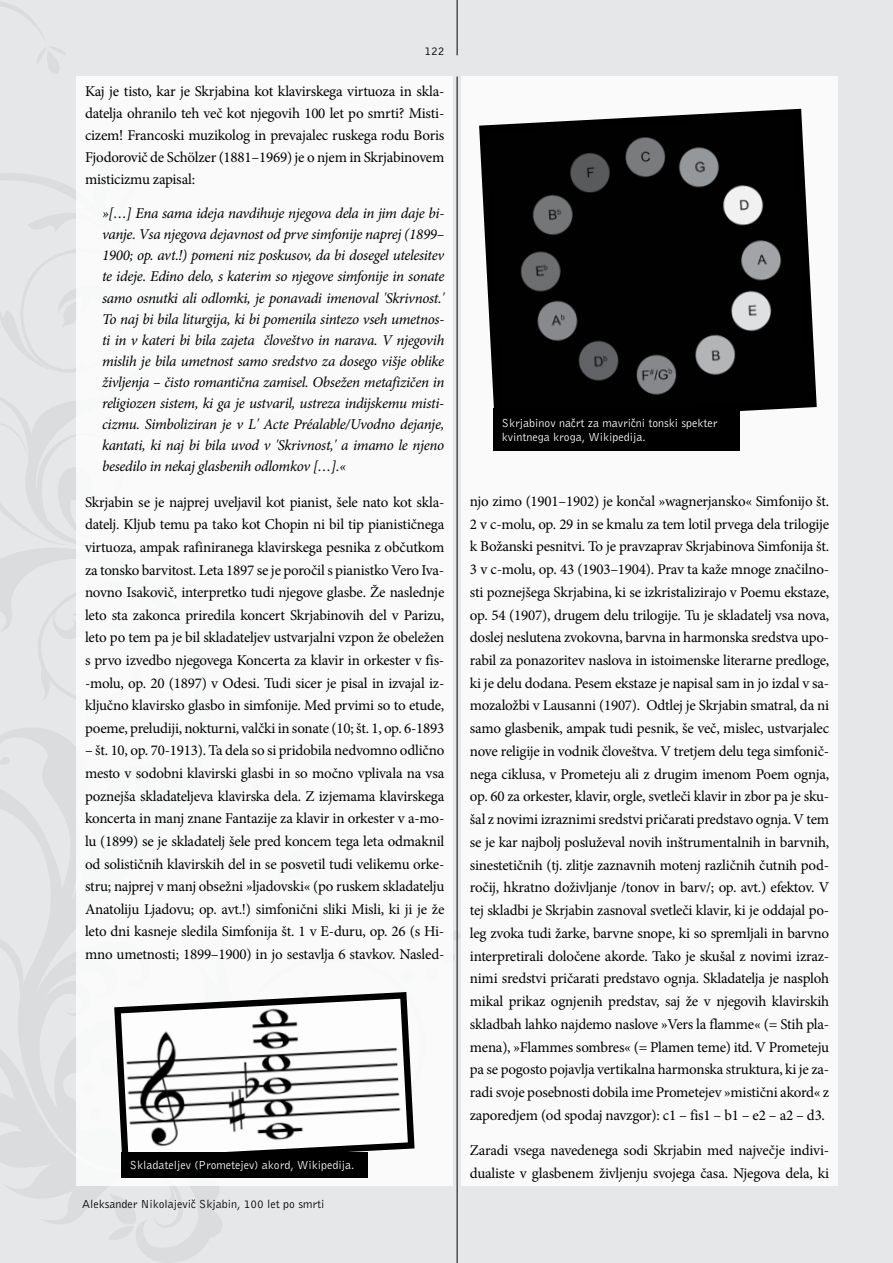
<style>
.page{position:relative;width:893px;height:1263px;background:#e6e7e8}
.page>*{position:absolute;margin:0;border:0;box-sizing:border-box;transform-origin:0 0}
.t1{font:15px/22.8px "Minion Pro";letter-spacing:-.015em;color:#000;text-align:justify}
.t2{font:italic 15px/21.1px "Minion Pro";letter-spacing:-.02em;color:#000;text-align:justify}
.t3{font:12px/14.4px "Bell Gothic BT";color:#fff}
.t4{font:12px "Bell Gothic BT";color:#000}
</style>
<div class="page">
<svg style="left:0;top:371px;width:77px;height:175px"></svg>
<svg style="left:0;top:2px;width:165px;height:369px"></svg>
<svg style="left:0;top:548px;width:208px;height:715px"></svg>
<svg style="left:0;top:480px;width:72px;height:94px"></svg>
<svg style="left:0;top:847px;width:460px;height:393px"></svg>
<div style="left:461px;top:77px;width:377px;height:1109px;background:#fff"></div>
<div style="left:77px;top:77px;width:376px;height:1109px;background:#fff"></div>
<hr style="left:457px;top:0;width:1px;height:55px;background:#000">
<hr style="left:457px;top:77px;width:1px;height:1186px;background:#000">
<svg style="left:114px;top:992px;width:301px;height:160px"></svg>
<div style="left:121px;top:1152px;width:247px;height:26px;background:#000"></div>
<svg style="left:479px;top:108px;width:338px;height:303px;background:#272728"></svg>
<div style="left:493px;top:409px;width:247px;height:42px;background:#000"></div>
<p class="t4" style="left:424px;top:44px;width:22px">122</p>
<p class="t1" style="left:85px;top:80px;width:361px;line-height:22px">Kaj je tisto, kar je Skrjabina kot klavirskega virtuoza in skla&shy;datelja ohranilo teh več kot njegovih 100 let po smrti? Misti&shy;cizem! Francoski muzikolog in prevajalec ruskega rodu Boris Fjodorovič de Schölzer (1881–1969) je o njem in Skrjabinovem misticizmu zapisal:</p>
<p class="t2" style="left:102px;top:203px;width:344px">»[…] Ena sama ideja navdihuje njegova dela in jim daje bi&shy;vanje. Vsa njegova dejavnost od prve simfonije naprej (1899– 1900; op. avt.!) pomeni niz poskusov, da bi dosegel utelesitev te ideje. Edino delo, s katerim so njegove simfonije in sonate samo osnutki ali odlomki, je ponavadi imenoval 'Skrivnost.' To naj bi bila liturgija, ki bi pomenila sintezo vseh umetnos&shy;ti in v kateri bi bila zajeta človeštvo in narava. V njegovih mislih je bila umetnost samo sredstvo za dosego višje oblike življenja – čisto romantična zamisel. Obsežen metafizičen in religiozen sistem, ki ga je ustvaril, ustreza indijskemu misti&shy;cizmu. Simboliziran je v L' Acte Préalable/Uvodno dejanje, kantati, ki naj bi bila uvod v 'Skrivnost,' a imamo le njeno besedilo in nekaj glasbenih odlomkov […].«</p>
<p class="t1" style="left:85px;top:491px;width:361px">Skrjabin se je najprej uveljavil kot pianist, šele nato kot skla&shy;datelj. Kljub temu pa tako kot Chopin ni bil tip pianističnega virtuoza, ampak rafiniranega klavirskega pesnika z občutkom za tonsko barvitost. Leta 1897 se je poročil s pianistko Vero Iva&shy;novno Isakovič, interpretko tudi njegove glasbe. Že naslednje leto sta zakonca priredila koncert Skrjabinovih del v Parizu, leto po tem pa je bil skladateljev ustvarjalni vzpon že obeležen s prvo izvedbo njegovega Koncerta za klavir in orkester v fis--molu, op. 20 (1897) v Odesi. Tudi sicer je pisal in izvajal iz&shy;ključno klavirsko glasbo in simfonije. Med prvimi so to etude, poeme, preludiji, nokturni, valčki in sonate (10; št. 1, op. 6-1893</p>
<p class="t1" style="left:85px;top:739px;width:361px">– št. 10, op. 70-1913). Ta dela so si pridobila nedvomno odlično mesto v sodobni klavirski glasbi in so močno vplivala na vsa poznejša skladateljeva klavirska dela. Z izjemama klavirskega koncerta in manj znane Fantazije za klavir in orkester v a-mo&shy;lu (1899) se je skladatelj šele pred koncem tega leta odmaknil od solističnih klavirskih del in se posvetil tudi velikemu orke&shy;stru; najprej v manj obsežni »ljadovski« (po ruskem skladatelju Anatoliju Ljadovu; op. avt.!) simfonični sliki Misli, ki ji je že leto dni kasneje sledila Simfonija št. 1 v E-duru, op. 26 (s Hi&shy;mno umetnosti; 1899–1900) in jo sestavlja 6 stavkov. Nasled-</p>
<p class="t3" style="left:130px;top:1158px;width:226px">Skladateljev (Prometejev) akord, Wikipedija.</p>
<p class="t4" style="left:82px;top:1196px;width:244px">Aleksander NikolajeviË Skjabin, 100 let po smrti</p>
<p class="t3" style="left:502px;top:415px;width:217px">Skrjabinov naËrt za mavriËni tonski spekter kvintnega kroga, Wikipedija.</p>
<p class="t1" style="left:470px;top:490px;width:361px">njo zimo (1901–1902) je končal »wagnerjansko« Simfonijo št.<br>2 v c-molu, op. 29 in se kmalu za tem lotil prvega dela trilogije k Božanski pesnitvi. To je pravzaprav Skrjabinova Simfonija št.<br>3 v c-molu, op. 43 (1903–1904). Prav ta kaže mnoge značilno&shy;sti poznejšega Skrjabina, ki se izkristalizirajo v Poemu ekstaze, op. 54 (1907), drugem delu trilogije. Tu je skladatelj vsa nova, doslej neslutena zvokovna, barvna in harmonska sredstva upo&shy;rabil za ponazoritev naslova in istoimenske literarne predloge, ki je delu dodana. Pesem ekstaze je napisal sam in jo izdal v sa&shy;mozaložbi v Lausanni (1907). Odtlej je Skrjabin smatral, da ni samo glasbenik, ampak tudi pesnik, še več, mislec, ustvarjalec nove religije in vodnik človeštva. V tretjem delu tega simfonič&shy;nega ciklusa, v Prometeju ali z drugim imenom Poem ognja, op. 60 za orkester, klavir, orgle, svetleči klavir in zbor pa je sku&shy;šal z novimi izraznimi sredstvi pričarati predstavo ognja. V tem se je kar najbolj posluževal novih inštrumentalnih in barvnih, sinestetičnih (tj. zlitje zaznavnih motenj različnih čutnih pod&shy;ročij, hkratno doživljanje /tonov in barv/; op. avt.) efektov. V tej skladbi je Skrjabin zasnoval svetleči klavir, ki je oddajal po&shy;leg zvoka tudi žarke, barvne snope, ki so spremljali in barvno interpretirali določene akorde. Tako je skušal z novimi izraz&shy;nimi sredstvi pričarati predstavo ognja. Skladatelja je nasploh mikal prikaz ognjenih predstav, saj že v njegovih klavirskih skladbah lahko najdemo naslove »Vers la flamme« (= Stih pla&shy;mena), »Flammes sombres« (= Plamen teme) itd. V Prometeju pa se pogosto pojavlja vertikalna harmonska struktura, ki je za&shy;radi svoje posebnosti dobila ime Prometejev »mistični akord« z zaporedjem (od spodaj navzgor): c1 – fis1 – b1 – e2 – a2 – d3.</p>
<p class="t1" style="left:470px;top:1139px;width:361px">Zaradi vsega navedenega sodi Skrjabin med največje indivi&shy;dualiste v glasbenem življenju svojega časa. Njegova dela, ki</p>
</div>
